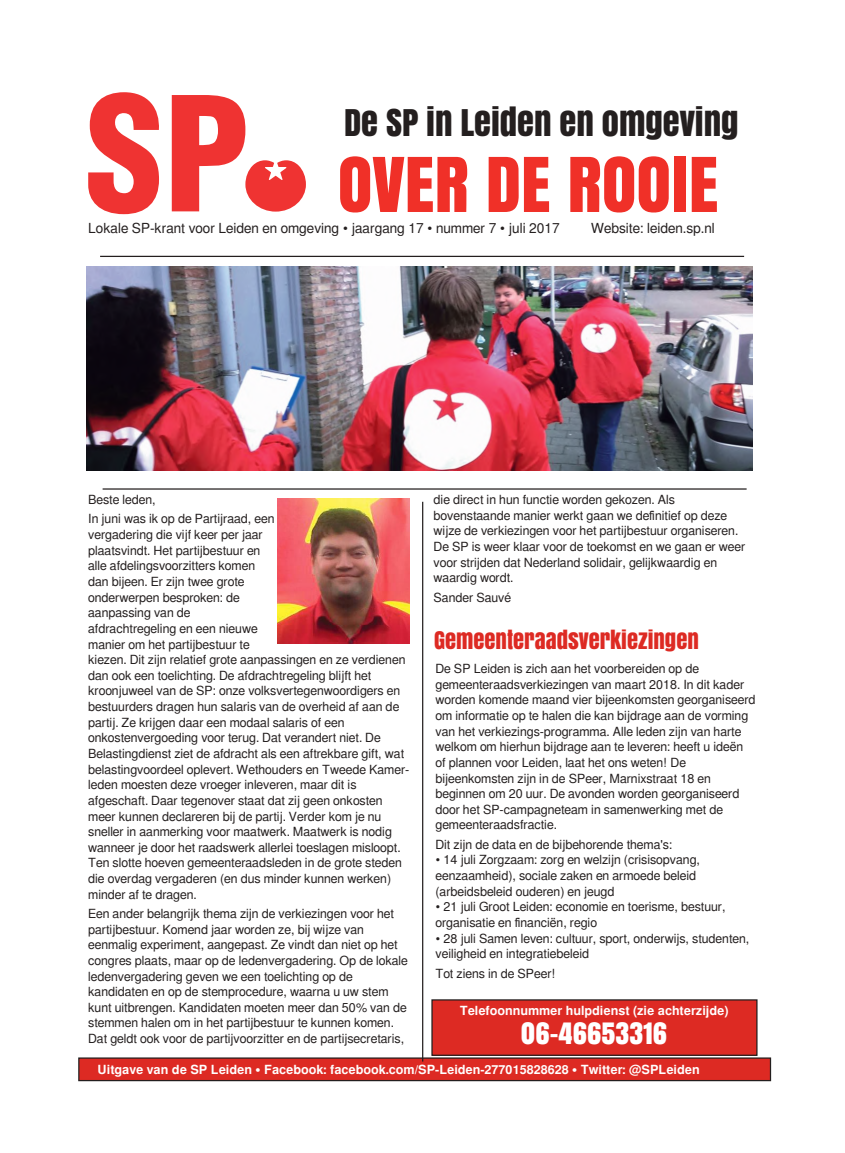
<style>
.page{position:relative;width:845px;height:1153px;background:#fff}
.page>*{position:absolute;margin:0;border:0;box-sizing:border-box;transform-origin:0 0}
.t1{font:70.75px "Anton";color:#f03028}
.t2{font:34.38px "Anton";color:#241f1f}
.t3{font:27.5px "Anton";color:#fff}
.t4{font:22.5px "Anton";color:#dd2a23}
.t5{font:13.75px "Free Sans";color:#241f1f}
.t6{font:12.5px/15.6px "Free Sans";color:#241f1f}
.t7{font:700 12.5px "Free Sans";color:#fff}
</style>
<div class="page">
<div style="left:79px;top:1058px;width:691px;height:22px;background:#dd2a23"></div>
<div style="left:78px;top:1057px;width:692px;height:24px;border:1px solid #241f1f"></div>
<hr style="left:100px;top:256px;width:643px;height:1px;background:#241f1f">
<svg style="left:88px;top:92px;width:71px;height:122px"></svg>
<svg style="left:172px;top:95px;width:134px;height:116px"></svg>
<img style="left:86px;top:266px;width:666px;height:204px">
<div style="left:432px;top:999px;width:324px;height:56px;background:#dd2a23"></div>
<hr style="left:422px;top:502px;width:1px;height:559px;background:#241f1f">
<hr style="left:102px;top:488px;width:644px;height:1px;background:#241f1f">
<img style="left:277px;top:498px;width:132px;height:145px">
<h2 class="t2" style="left:344px;top:97px;width:396px">DE SP IN LEIDEN EN OMGEVING</h2>
<h1 class="t1" style="left:338px;top:131px;width:382px">OVER DE ROOIE</h1>
<p class="t5" style="left:88px;top:220px;width:473px">Lokale SP-krant voor Leiden en omgeving • jaargang 17 • nummer 7 • juli 2017</p>
<p class="t5" style="left:591px;top:220px;width:125px">Website: leiden.sp.nl</p>
<p class="t6" style="left:88px;top:490px;width:188px;line-height:19.4px">Beste leden,<br>In juni was ik op de Partijraad, een</p>
<p class="t6" style="left:88px;top:527px;width:322px">vergadering die vijf keer per jaar<br>plaatsvindt. Het partijbestuur en<br>alle afdelingsvoorzitters komen<br>dan bijeen. Er zijn twee grote<br>onderwerpen besproken: de<br>aanpassing van de<br>afdrachtregeling en een nieuwe<br>manier om het partijbestuur te<br>kiezen. Dit zijn relatief grote aanpassingen en ze verdienen dan ook een toelichting. De afdrachtregeling blijft het kroonjuweel van de SP: onze volksvertegenwoordigers en bestuurders dragen hun salaris van de overheid af aan de partij. Ze krijgen daar een modaal salaris of een onkostenvergoeding voor terug. Dat verandert niet. De Belastingdienst ziet de afdracht als een aftrekbare gift, wat belastingvoordeel oplevert. Wethouders en Tweede Kamer&shy;leden moesten deze vroeger inleveren, maar dit is afgeschaft. Daar tegenover staat dat zij geen onkosten meer kunnen declareren bij de partij. Verder kom je nu sneller in aanmerking voor maatwerk. Maatwerk is nodig wanneer je door het raadswerk allerlei toeslagen misloopt.<br>Ten slotte hoeven gemeenteraadsleden in de grote steden die overdag vergaderen (en dus minder kunnen werken) minder af te dragen.</p>
<p class="t6" style="left:88px;top:905px;width:321px">Een ander belangrijk thema zijn de verkiezingen voor het partijbestuur. Komend jaar worden ze, bij wijze van eenmalig experiment, aangepast. Ze vindt dan niet op het congres plaats, maar op de ledenvergadering. Op de lokale ledenvergadering geven we een toelichting op de kandidaten en op de stemprocedure, waarna u uw stem kunt uitbrengen. Kandidaten moeten meer dan 50% van de stemmen halen om in het partijbestuur te kunnen komen.<br>Dat geldt ook voor de partijvoorzitter en de partijsecretaris,</p>
<p class="t6" style="left:433px;top:492px;width:313px">die direct in hun functie worden gekozen. Als bovenstaande manier werkt gaan we definitief op deze wijze de verkiezingen voor het partijbestuur organiseren.<br>De SP is weer klaar voor de toekomst en we gaan er weer voor strijden dat Nederland solidair, gelijkwaardig en waardig wordt.</p>
<p class="t6" style="left:433px;top:589px;width:79px">Sander Sauvé</p>
<h3 class="t4" style="left:434px;top:623px;width:266px">GEMEENTERAADSVERKIEZINGEN</h3>
<p class="t6" style="left:435px;top:661px;width:321px">De SP Leiden is zich aan het voorbereiden op de gemeenteraadsverkiezingen van maart 2018. In dit kader worden komende maand vier bijeenkomsten georganiseerd om informatie op te halen die kan bijdrage aan de vorming van het verkiezings-programma. Alle leden zijn van harte welkom om hierhun bijdrage aan te leveren: heeft u ideën of plannen voor Leiden, laat het ons weten! De bijeenkomsten zijn in de SPeer, Marnixstraat 18 en beginnen om 20 uur. De avonden worden georganiseerd door het SP-campagneteam in samenwerking met de gemeenteraadsfractie.</p>
<p class="t6" style="left:435px;top:836px;width:238px">Dit zijn de data en de bijbehorende thema's:</p>
<p class="t6" style="left:435px;top:852px;width:266px">• 14 juli Zorgzaam: zorg en welzijn (crisisopvang, eenzaamheid), sociale zaken en armoede beleid (arbeidsbeleid ouderen) en jeugd</p>
<p class="t6" style="left:435px;top:899px;width:291px">• 21 juli Groot Leiden: economie en toerisme, bestuur, organisatie en financiën, regio</p>
<p class="t6" style="left:435px;top:930px;width:315px">• 28 juli Samen leven: cultuur, sport, onderwijs, studenten, veiligheid en integratiebeleid</p>
<p class="t6" style="left:435px;top:965px;width:122px">Tot ziens in de SPeer!</p>
<p class="t7" style="left:459px;top:1003px;width:270px">Telefoonnummer hulpdienst (zie achterzijde)</p>
<h3 class="t3" style="left:520px;top:1012px;width:148px">06-46653316</h3>
<p class="t7" style="left:98px;top:1062px;width:603px">Uitgave van de SP Leiden • Facebook: facebook.com/SP-Leiden-277015828628 • Twitter: @SPLeiden</p>
</div>
